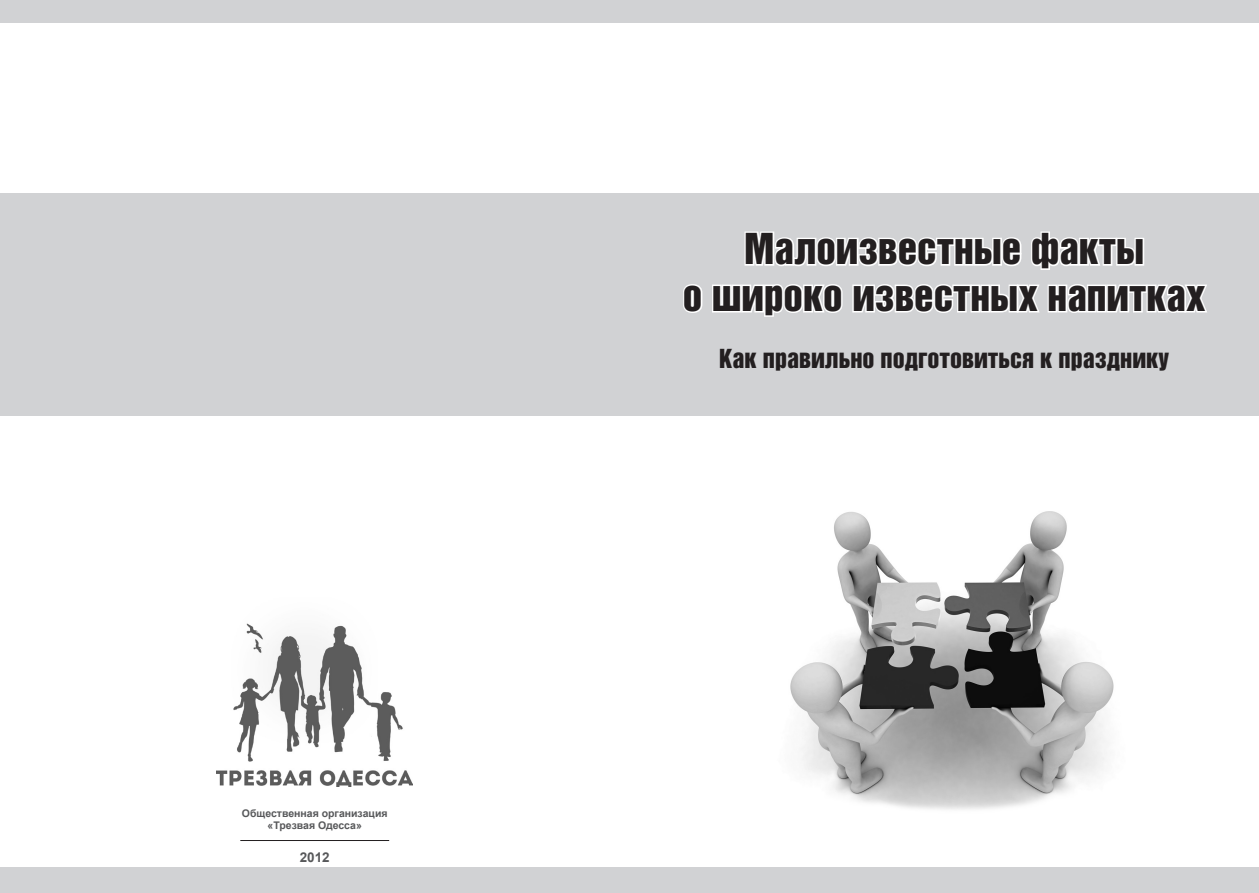
<style>
.page{position:relative;width:1259px;height:893px;background:#fff}
.page>*{position:absolute;margin:0;border:0;box-sizing:border-box;transform-origin:0 0}
.Основной{font:39px "Helvetica Inserat Cyr Upright";color:#231f20}
.Основной-2{font:24px "Helvetica Inserat Cyr Upright";color:#231f20}
.Основной-3{font:700 13.5px "Arial";color:#57585a}
.Основной-4{font:700 10.5px "Arial";color:#57585a}
</style>
<div class="page">
<div style="left:0;top:193px;width:1259px;height:222px;background:#d1d2d4"></div>
<div style="left:0;top:0;width:1259px;height:23px;background:#d1d2d4"></div>
<div style="left:0;top:867px;width:1259px;height:26px;background:#d1d2d4"></div>
<svg style="left:744px;top:231px;width:278px;height:35px"></svg>
<svg style="left:1031px;top:231px;width:114px;height:39px"></svg>
<svg style="left:683px;top:284px;width:20px;height:29px"></svg>
<svg style="left:712px;top:284px;width:131px;height:33px"></svg>
<svg style="left:852px;top:284px;width:355px;height:29px"></svg>
<hr style="left:240px;top:840px;width:149px;height:1px;background:#231f20">
<img style="left:217px;top:623px;width:196px;height:164px">
<img style="left:790px;top:511px;width:324px;height:299px">
<p class="Основной-4" style="left:242px;top:806px;width:147px">Общественная организация</p>
<p class="Основной-4" style="left:268px;top:819px;width:96px">«Трезвая Одесса»</p>
<p class="Основной-3" style="left:300px;top:849px;width:32px">2012</p>
<p class="Основной" style="left:744px;top:226px;width:401px">Малоизвестные факты</p>
<p class="Основной" style="left:683px;top:272px;width:524px">о широко известных напитках</p>
<p class="Основной-2" style="left:719px;top:344px;width:451px">Как правильно подготовиться к празднику</p>
</div>
